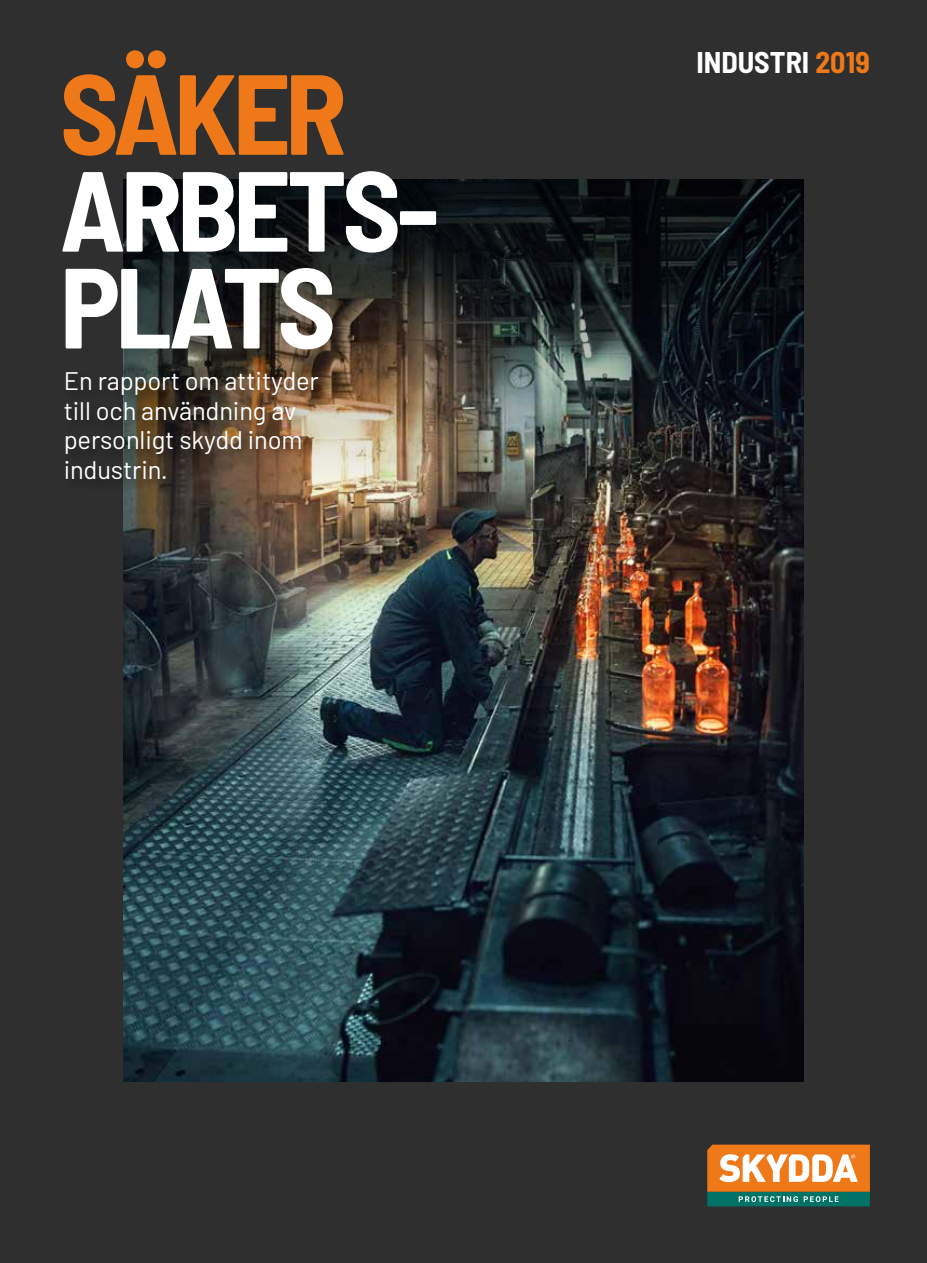
<style>
.page{position:relative;width:927px;height:1263px;background:#2f2f30}
.page>*{position:absolute;margin:0;border:0;box-sizing:border-box;transform-origin:0 0}
.t1{font:700 semi-condensed 113.7px/96.8px "Barlow";letter-spacing:-.045em;color:#fff}
.t2{font:700 semi-condensed 113.7px "Barlow";letter-spacing:-.045em;color:#ef7918}
.t3{font:700 semi-condensed 30px "Barlow";color:#fff}
.t4{font:25.5px/29.7px "Barlow";letter-spacing:-.005em;color:#fff}
.s1{color:#ef7918}
</style>
<div class="page">
<svg style="left:707px;top:1144px;width:163px;height:62px;background:#be965f"></svg>
<img style="left:124px;top:506px;width:679px;height:576px">
<img style="left:124px;top:180px;width:679px;height:326px">
<div style="left:63px;top:370px;width:269px;height:123px;background:#000;opacity:.4"></div>
<h1 class="t2" style="left:60px;top:31px;width:288px">SÄKER</h1>
<h1 class="t1" style="left:60px;top:155px;width:381px">ARBETS-<br>PLATS</h1>
<p class="t4" style="left:64px;top:364px;width:257px">En rapport om attityder till och användning av personligt skydd inom industrin.</p>
<p class="t3" style="left:697px;top:40px;width:175px">INDUSTRI <span class="s1">2019</span></p>
</div>
